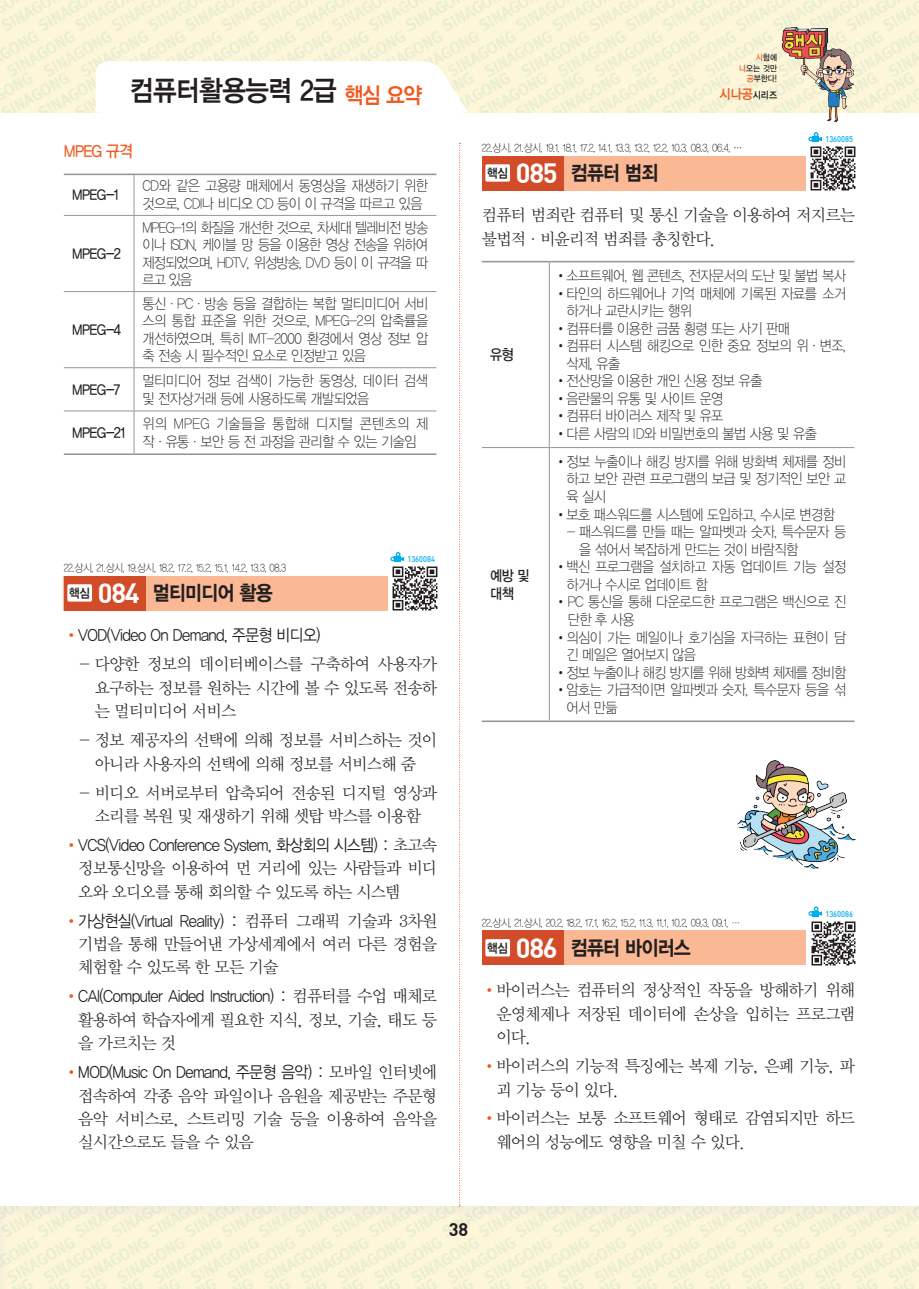
<style>
.page{position:relative;width:919px;height:1289px;background:#fff}
.page>*{position:absolute;margin:0;border:0;box-sizing:border-box;transform-origin:0 0}
.t1{font:28.5px "YDVYGO Std 14";letter-spacing:-.02em;color:#231f20;scale:.9 1}
.t2{font:20.4px "YDVYGO Std 15";letter-spacing:-.04em;color:#231f20;scale:.9 1}
.t3{font:700 18px "DIN";color:#231f20}
.t4{font:16.65px/23.4px "YDVY Mj O Std 12";letter-spacing:-.045em;color:#231f20}
.t5{font:16.65px "YDVYGO Std 12";letter-spacing:-.035em;color:#231f20;scale:.9 1}
.t6{font:16.65px "YDVYGO Std 13";letter-spacing:-.045em;color:#f15921;scale:.9 1}
.t7{font:14.7px/17.5px "YDVYGO Std 11";letter-spacing:-.035em;color:#231f20;scale:.9 1}
.t8{font:14.7px/17.5px "YDVYGO Std 11";letter-spacing:.025em;color:#231f20;scale:.9 1}
.t9{font:14.7px/17.5px "YDVYGO Std 13";letter-spacing:-.035em;color:#231f20;scale:.9 1}
.t10{font:14.7px "YDVYGO Std 11";letter-spacing:-.065em;color:#231f20;scale:.9 1}
.t11{font:13.35px "YDVYGO Std 14";color:#f15921;scale:.9 1}
.t12{font:10.8px "YDVYGO Std 11";letter-spacing:-.035em;color:#231f20;scale:.9 1}
.t13{font:8.55px/10.5px "YDVYGO Std 13";color:#231f20;text-align:right;scale:.9 1}
.t14{font:500 8.25px "DIN";color:#00aeef;scale:.9 1}
.s1{color:#f15921}
.s2{font-size:22.5px;color:#f15921}
.s3{font-size:9.75px;color:#231f20}
.s4{font-family:"YDVYGO Std 12"}
.s5{font-family:"YDVYGO Std 14";font-size:12.6px}
.s6{font-family:"DIN";font-weight:700;font-size:27.3px;color:#fff}
.s7{font-family:"YDVY Mj O Std 12";color:#f15921}
.s8{font-family:"YDVY Mj O Std 12"}
</style>
<div class="page">
<img style="left:0;top:0;width:918px;height:113px">
<svg style="left:459px;top:143px;width:1px;height:1063px"></svg>
<svg style="left:96px;top:61px;width:372px;height:51px"></svg>
<div style="left:101px;top:110px;width:361px;height:6px;background:#fff"></div>
<img style="left:782px;top:27px;width:71px;height:94px">
<hr style="left:134px;top:175px;width:1px;height:40px;background:#939598">
<hr style="left:134px;top:216px;width:1px;height:75px;background:#939598">
<hr style="left:134px;top:292px;width:1px;height:75px;background:#939598">
<hr style="left:134px;top:368px;width:1px;height:42px;background:#939598">
<hr style="left:134px;top:411px;width:1px;height:42px;background:#939598">
<hr style="left:64px;top:173px;width:70px;height:2px;background:#939598">
<hr style="left:134px;top:173px;width:302px;height:2px;background:#939598">
<hr style="left:64px;top:215px;width:70px;height:1px;background:#939598">
<hr style="left:134px;top:215px;width:302px;height:1px;background:#939598">
<hr style="left:64px;top:291px;width:70px;height:1px;background:#939598">
<hr style="left:134px;top:291px;width:302px;height:1px;background:#939598">
<hr style="left:64px;top:367px;width:70px;height:1px;background:#939598">
<hr style="left:134px;top:367px;width:302px;height:1px;background:#939598">
<hr style="left:64px;top:410px;width:70px;height:1px;background:#939598">
<hr style="left:134px;top:410px;width:302px;height:1px;background:#939598">
<hr style="left:64px;top:453px;width:70px;height:2px;background:#939598">
<hr style="left:134px;top:453px;width:302px;height:2px;background:#939598">
<div style="left:64px;top:576px;width:373px;height:34px;background:#fab994"></div>
<div style="left:64px;top:576px;width:81px;height:34px;background:#d34c29"></div>
<div style="left:67px;top:584px;width:25px;height:17px;background:#fff;border-radius:2px"></div>
<div style="left:388px;top:564px;width:49px;height:46px;background:#fff"></div>
<img style="left:392px;top:566px;width:45px;height:44px">
<svg style="left:390px;top:552px;width:14px;height:9px"></svg>
<div style="left:482px;top:156px;width:373px;height:34px;background:#fab994"></div>
<div style="left:482px;top:156px;width:81px;height:34px;background:#d34c29"></div>
<div style="left:485px;top:164px;width:25px;height:18px;background:#fff;border-radius:2px"></div>
<hr style="left:549px;top:262px;width:1px;height:185px;background:#939598">
<hr style="left:549px;top:448px;width:1px;height:272px;background:#939598">
<hr style="left:482px;top:261px;width:67px;height:1px;background:#939598">
<hr style="left:549px;top:261px;width:305px;height:1px;background:#939598">
<hr style="left:482px;top:447px;width:67px;height:1px;background:#939598">
<hr style="left:549px;top:447px;width:305px;height:1px;background:#939598">
<hr style="left:482px;top:720px;width:67px;height:2px;background:#939598">
<hr style="left:549px;top:720px;width:305px;height:2px;background:#939598">
<div style="left:806px;top:145px;width:49px;height:46px;background:#fff"></div>
<img style="left:810px;top:146px;width:45px;height:45px">
<svg style="left:808px;top:132px;width:14px;height:10px"></svg>
<div style="left:482px;top:930px;width:373px;height:34px;background:#fab994"></div>
<div style="left:482px;top:930px;width:81px;height:34px;background:#d34c29"></div>
<div style="left:485px;top:939px;width:25px;height:17px;background:#fff;border-radius:2px"></div>
<div style="left:806px;top:919px;width:49px;height:46px;background:#fff"></div>
<img style="left:811px;top:921px;width:44px;height:44px">
<img style="left:737px;top:760px;width:118px;height:108px">
<svg style="left:808px;top:906px;width:14px;height:10px"></svg>
<p class="t13" style="left:739px;top:53px;width:44px"><span class="s1">시</span>험에 <span class="s1">나</span>오는 것만 <span class="s1">공</span>부한다!</p>
<h1 class="t1" style="left:130px;top:77px;width:326px">컴퓨터활용능력 2급 <span class="s2">핵심 요약</span></h1>
<p class="t11" style="left:719px;top:87px;width:65px">시나공<span class="s3">시리즈</span></p>
<p class="t6" style="left:64px;top:143px;width:78px">MPEG 규격</p>
<p class="t9" style="left:72px;top:187px;width:54px">MPEG-1</p>
<p class="t7" style="left:142px;top:178px;width:319px">CD와 같은 고용량 매체에서 동영상을 재생하기 위한 것으로, CDI나 비디오 CD 등이 이 규격을 따르고 있음</p>
<p class="t9" style="left:72px;top:245px;width:56px">MPEG-2</p>
<p class="t14" style="left:825px;top:134px;width:32px">1360085</p>
<p class="t12" style="left:482px;top:142px;width:291px">22.상시, 21.상시, 19.1, 18.1, 17.2, 14.1, 13.3, 13.2, 12.2, 10.3, 08.3, 06.4, <span class="s4">…</span></p>
<h2 class="t2" style="left:487px;top:163px;width:192px"><span class="s5">핵심</span> <span class="s6">085</span> 컴퓨터 범죄</h2>
<p class="t4" style="left:482px;top:204px;width:375px">컴퓨터 범죄란 컴퓨터 및 통신 기술을 이용하여 저지르는 불법적·비윤리적 범죄를 총칭한다.</p>
<p class="t7" style="left:142px;top:219px;width:319px;text-align:justify">MPEG-1의 화질을 개선한 것으로, 차세대 텔레비전 방송 이나 ISDN, 케이블 망 등을 이용한 영상 전송을 위하여 제정되었으며, HDTV, 위성방송, DVD 등이 이 규격을 따 르고 있음</p>
<p class="t7" style="left:555px;top:267px;width:325px">•소프트웨어, 웹 콘텐츠, 전자문서의 도난 및 불법 복사</p>
<p class="t7" style="left:566px;top:285px;width:312px;text-indent:-12px">•타인의 하드웨어나 기억 매체에 기록된 자료를 소거 하거나 교란시키는 행위</p>
<p class="t7" style="left:555px;top:320px;width:263px">•컴퓨터를 이용한 금품 횡령 또는 사기 판매</p>
<p class="t7" style="left:566px;top:337px;width:312px;text-indent:-12px">•컴퓨터 시스템 해킹으로 인한 중요 정보의 위ㆍ변조, 삭제, 유출</p>
<p class="t7" style="left:555px;top:372px;width:232px">•전산망을 이용한 개인 신용 정보 유출</p>
<p class="t7" style="left:555px;top:390px;width:189px">•음란물의 유통 및 사이트 운영</p>
<p class="t7" style="left:555px;top:407px;width:189px">•컴퓨터 바이러스 제작 및 유포</p>
<p class="t7" style="left:555px;top:425px;width:292px">•다른 사람의 ID와 비밀번호의 불법 사용 및 유출</p>
<p class="t7" style="left:142px;top:295px;width:319px;text-align:justify">통신·PC·방송 등을 결합하는 복합 멀티미디어 서비 스의 통합 표준을 위한 것으로, MPEG-2의 압축률을 개선하였으며, 특히 IMT-2000 환경에서 영상 정보 압 축 전송 시 필수적인 요소로 인정받고 있음</p>
<p class="t9" style="left:72px;top:321px;width:56px">MPEG-4</p>
<p class="t9" style="left:490px;top:346px;width:28px">유형</p>
<p class="t9" style="left:72px;top:381px;width:55px">MPEG-7</p>
<p class="t7" style="left:142px;top:372px;width:319px">멀티미디어 정보 검색이 가능한 동영상, 데이터 검색 및 전자상거래 등에 사용하도록 개발되었음</p>
<p class="t9" style="left:72px;top:424px;width:61px">MPEG-21</p>
<p class="t8" style="left:142px;top:415px;width:319px">위의 MPEG 기술들을 통합해 디지털 콘텐츠의 제 작ㆍ유통·보안 등 전 과정을 관리할 수 있는 기술임</p>
<p class="t12" style="left:64px;top:562px;width:249px">22.상시, 21.상시, 19.상시, 18.2, 17.2, 15.2, 15.1, 14.2, 13.3, 08.3</p>
<p class="t14" style="left:407px;top:554px;width:32px">1360084</p>
<h2 class="t2" style="left:69px;top:582px;width:228px"><span class="s5">핵심</span> <span class="s6">084</span> 멀티미디어 활용</h2>
<p class="t5" style="left:64px;top:627px;width:287px"><span class="s7">•</span>VOD(Video On Demand, 주문형 비디오)</p>
<p class="t4" style="left:95px;top:653px;width:344px;text-align:justify;text-indent:-16px">- 다양한 정보의 데이터베이스를 구축하여 사용자가 요구하는 정보를 원하는 시간에 볼 수 있도록 전송하 는 멀티미디어 서비스</p>
<p class="t4" style="left:79px;top:729px;width:360px;text-align:center">- 정보 제공자의 선택에 의해 정보를 서비스하는 것이 아니라 사용자의 선택에 의해 정보를 서비스해 줌</p>
<p class="t4" style="left:79px;top:781px;width:360px;text-align:center">- 비디오 서버로부터 압축되어 전송된 디지털 영상과 소리를 복원 및 재생하기 위해 셋탑 박스를 이용함</p>
<p class="t5" style="left:64px;top:836px;width:416px"><span class="s7">•</span>VCS(Video Conference System, 화상회의 시스템) <span class="s8">: 초고속</span></p>
<p class="t4" style="left:78px;top:857px;width:360px">정보통신망을 이용하여 먼 거리에 있는 사람들과 비디 오와 오디오를 통해 회의할 수 있도록 하는 시스템</p>
<p class="t5" style="left:64px;top:912px;width:416px"><span class="s7">•</span>가상현실(Virtual Reality) <span class="s8">: 컴퓨터 그래픽 기술과 3차원</span></p>
<p class="t4" style="left:78px;top:932px;width:360px">기법을 통해 만들어낸 가상세계에서 여러 다른 경험을 체험할 수 있도록 한 모든 기술</p>
<p class="t5" style="left:64px;top:988px;width:416px"><span class="s7">•</span>CAI(Computer Aided Instruction) <span class="s8">: 컴퓨터를 수업 매체로</span></p>
<p class="t4" style="left:78px;top:1008px;width:360px">활용하여 학습자에게 필요한 지식, 정보, 기술, 태도 등 을 가르치는 것</p>
<p class="t5" style="left:64px;top:1063px;width:416px"><span class="s7">•</span>MOD(Music On Demand, 주문형 음악) <span class="s8">: 모바일 인터넷에</span></p>
<p class="t4" style="left:78px;top:1084px;width:360px;text-align:justify">접속하여 각종 음악 파일이나 음원을 제공받는 주문형 음악 서비스로, 스트리밍 기술 등을 이용하여 음악을 실시간으로도 들을 수 있음</p>
<p class="t9" style="left:490px;top:567px;width:45px">예방 및 대책</p>
<p class="t7" style="left:566px;top:453px;width:312px;text-align:justify;text-indent:-12px">•정보 누출이나 해킹 방지를 위해 방화벽 체제를 정비 하고 보안 관련 프로그램의 보급 및 정기적인 보안 교 육 실시</p>
<p class="t7" style="left:555px;top:505px;width:313px">•보호 패스워드를 시스템에 도입하고, 수시로 변경함</p>
<p class="t7" style="left:579px;top:523px;width:298px;text-indent:-12px">- 패스워드를 만들 때는 알파벳과 숫자, 특수문자 등 을 섞어서 복잡하게 만드는 것이 바람직함</p>
<p class="t7" style="left:566px;top:558px;width:312px;text-indent:-12px">•백신 프로그램을 설치하고 자동 업데이트 기능 설정 하거나 수시로 업데이트 함</p>
<p class="t7" style="left:567px;top:593px;width:311px;text-indent:-13px">• PC 통신을 통해 다운로드한 프로그램은 백신으로 진 단한 후 사용</p>
<p class="t7" style="left:566px;top:628px;width:312px;text-indent:-12px">•의심이 가는 메일이나 호기심을 자극하는 표현이 담 긴 메일은 열어보지 않음</p>
<p class="t10" style="left:555px;top:665px;width:325px">•정보 누출이나 해킹 방지를 위해 방화벽 체제를 정비함</p>
<p class="t7" style="left:566px;top:681px;width:312px;text-indent:-12px">•암호는 가급적이면 알파벳과 숫자, 특수문자 등을 섞 어서 만듦</p>
<p class="t12" style="left:482px;top:917px;width:289px">22.상시, 21.상시, 20.2, 18.2, 17.1, 16.2, 15.2, 11.3, 11.1, 10.2, 09.3, 09.1, …</p>
<p class="t14" style="left:825px;top:908px;width:32px">1360086</p>
<h2 class="t2" style="left:487px;top:937px;width:228px"><span class="s5">핵심</span> <span class="s6">086</span> 컴퓨터 바이러스</h2>
<p class="t4" style="left:496px;top:979px;width:360px;text-align:justify;text-indent:-15px"><span class="s1">•</span>바이러스는 컴퓨터의 정상적인 작동을 방해하기 위해 운영체제나 저장된 데이터에 손상을 입히는 프로그램 이다.</p>
<p class="t4" style="left:496px;top:1054px;width:360px;text-indent:-15px"><span class="s1">•</span>바이러스의 기능적 특징에는 복제 기능, 은폐 기능, 파 괴 기능 등이 있다.</p>
<p class="t4" style="left:496px;top:1107px;width:360px;text-indent:-15px"><span class="s1">•</span>바이러스는 보통 소프트웨어 형태로 감염되지만 하드 웨어의 성능에도 영향을 미칠 수 있다.</p>
<p class="t3" style="left:448px;top:1217px;width:21px">38</p>
</div>
